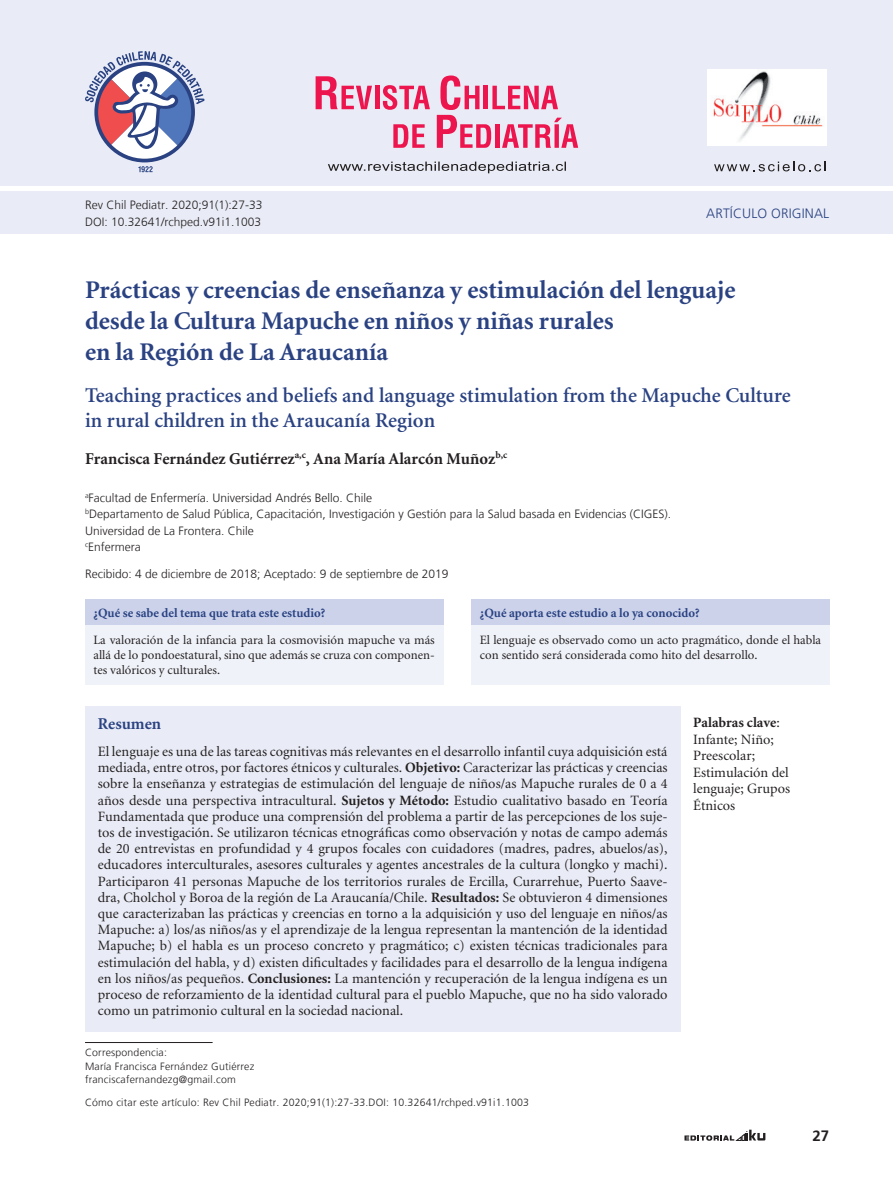
<style>
.page{position:relative;width:893px;height:1191px;background:#fff}
.page>*{position:absolute;margin:0;border:0;box-sizing:border-box;transform-origin:0 0}
.t1{font:700 25.5px/30.6px "Minion";color:#2a4282}
.t2{font:600 21px/25.2px "Minion";color:#2a4282}
.t3{font:700 16.5px "Minion";color:#231f20}
.t4{font:700 16.5px "Minion";color:#2a4282}
.t5{font:700 15px "Frutiger LT";color:#231f20}
.t6{font:14.25px/16.2px "Minion";color:#231f20}
.t7{font:300 13.5px "Frutiger LT";letter-spacing:.01em;color:#2a4282}
.t8{font:12.75px/15.3px "Minion";color:#231f20;text-align:justify}
.t9{font:700 12.75px "Minion";color:#2a4282}
.t10{font:300 12px/16.5px "Frutiger LT";color:#231f20}
.t11{font:300 10.5px/13.5px "Frutiger LT";letter-spacing:.02em;color:#231f20}
.s1{font-weight:700}
</style>
<div class="page">
<svg style="left:684px;top:1129px;width:81px;height:11px"></svg>
<div style="left:0;top:192px;width:893px;height:42px;background:#e9ecf6"></div>
<div style="left:0;top:0;width:893px;height:186px;background:#e9ecf6"></div>
<svg style="left:714px;top:162px;width:111px;height:9px"></svg>
<svg style="left:138px;top:166px;width:15px;height:6px"></svg>
<svg style="left:85px;top:51px;width:120px;height:108px"></svg>
<img style="left:707px;top:70px;width:119px;height:75px">
<svg style="left:393px;top:124px;width:32px;height:24px"></svg>
<svg style="left:316px;top:76px;width:56px;height:33px"></svg>
<hr style="left:375px;top:86px;width:4px;height:23px;background:#ed154e">
<svg style="left:383px;top:85px;width:47px;height:25px"></svg>
<svg style="left:437px;top:75px;width:141px;height:73px"></svg>
<svg style="left:328px;top:162px;width:238px;height:11px"></svg>
<div style="left:85px;top:599px;width:358px;height:26px;background:#cbd2ea"></div>
<div style="left:85px;top:625px;width:358px;height:60px;background:#eff2f9"></div>
<div style="left:471px;top:599px;width:359px;height:26px;background:#cbd2ea"></div>
<div style="left:471px;top:625px;width:359px;height:60px;background:#eff2f9"></div>
<hr style="left:85px;top:1042px;width:128px;height:1px;background:#231f20">
<div style="left:85px;top:706px;width:595px;height:325px;background:#e9ecf6"></div>
<p class="t10" style="left:85px;top:197px;width:179px">Rev Chil Pediatr. 2020;91(1):27-33<br>DOI: 10.32641/rchped.v91i1.1003</p>
<p class="t7" style="left:706px;top:205px;width:124px">Artículo Original</p>
<h1 class="t1" style="left:85px;top:276px;width:652px">Prácticas y creencias de enseñanza y estimulación del lenguaje desde la Cultura Mapuche en niños y niñas rurales<br>en la Región de La Araucanía</h1>
<h2 class="t2" style="left:85px;top:383px;width:707px">Teaching practices and beliefs and language stimulation from the Mapuche Culture in rural children in the Araucanía Region</h2>
<p class="t3" style="left:85px;top:450px;width:424px">Francisca Fernández Gutiérrez<sup>a,c</sup>, Ana María Alarcón Muñoz<sup>b,c</sup></p>
<p class="t10" style="left:85px;top:489px;width:588px"><sup>a</sup>Facultad de Enfermería. U niversidad Andrés Bello. Chile<br><sup>b</sup>Departamento de Salud Pública, Capacitación, Investigación y Gestión para la Salud basada en Evidencias (CIG ES).<br>U niversidad de La Frontera. Chile<br><sup>c</sup>Enfermera</p>
<p class="t10" style="left:85px;top:566px;width:365px">Recibido: 4 de diciembre de 2018; Aceptado: 9 de septiembre de 2019</p>
<p class="t9" style="left:94px;top:606px;width:233px">¿Qué se sabe del tema que trata este estudio?</p>
<p class="t8" style="left:94px;top:632px;width:343px">La valoración de la infancia para la cosmovisión mapuche va más allá de lo pondoestatural, sino que además se cruza con componen&shy;tes valóricos y culturales.</p>
<p class="t9" style="left:480px;top:606px;width:221px">¿Qué aporta este estudio a lo ya conocido?</p>
<p class="t8" style="left:480px;top:632px;width:343px">El lenguaje es observado como un acto pragmático, donde el habla con sentido será considerada como hito del desarrollo.</p>
<p class="t4" style="left:98px;top:715px;width:65px">Resumen</p>
<p class="t6" style="left:98px;top:744px;width:571px;text-align:justify">El lenguaje es una de las tareas cognitivas más relevantes en el desarrollo infantil cuya adquisición está mediada, entre otros, por factores étnicos y culturales. <span class="s1">Objetivo:</span> Caracterizar las prácticas y creencias sobre la enseñanza y estrategias de estimulación del lenguaje de niños/as Mapuche rurales de 0 a 4 años desde una perspectiva intracultural. <span class="s1">Sujetos y Método:</span> Estudio cualitativo basado en Teoría Fundamentada que produce una comprensión del problema a partir de las percepciones de los suje&shy;tos de investigación. Se utilizaron técnicas etnográficas como observación y notas de campo además de 20 entrevistas en profundidad y 4 grupos focales con cuidadores (madres, padres, abuelos/as), educadores interculturales, asesores culturales y agentes ancestrales de la cultura (longko y machi).<br>Participaron 41 personas Mapuche de los territorios rurales de Ercilla, Curarrehue, Puerto Saave&shy;dra, Cholchol y Boroa de la región de La Araucanía/Chile. <span class="s1">Resultados:</span> Se obtuvieron 4 dimensiones que caracterizaban las prácticas y creencias en torno a la adquisición y uso del lenguaje en niños/as Mapuche: a) los/as niños/as y el aprendizaje de la lengua representan la mantención de la identidad Mapuche; b) el habla es un proceso concreto y pragmático; c) existen técnicas tradicionales para estimulación del habla, y d) existen dificultades y facilidades para el desarrollo de la lengua indígena en los niños/as pequeños. <span class="s1">Conclusiones:</span> La mantención y recuperación de la lengua indígena es un proceso de reforzamiento de la identidad cultural para el pueblo Mapuche, que no ha sido valorado como un patrimonio cultural en la sociedad nacional.</p>
<p class="t11" style="left:85px;top:1046px;width:171px">Correspondencia:<br>María Francisca Fernández Gutiérrez franciscafernandezg@gmail.com</p>
<p class="t11" style="left:85px;top:1095px;width:445px">Cómo citar este artículo: Rev C hil Pediatr. 2020;91(1):27-33.DOI : 10.32641/rchped.v91i1.1003</p>
<p class="t6" style="left:693px;top:715px;width:98px"><span class="s1">Palabras clave</span>:<br>Infante; Niño;<br>Preescolar;<br>Estimulación del lenguaje; Grupos<br>Étnicos</p>
<p class="t5" style="left:812px;top:1127px;width:18px">27</p>
</div>
